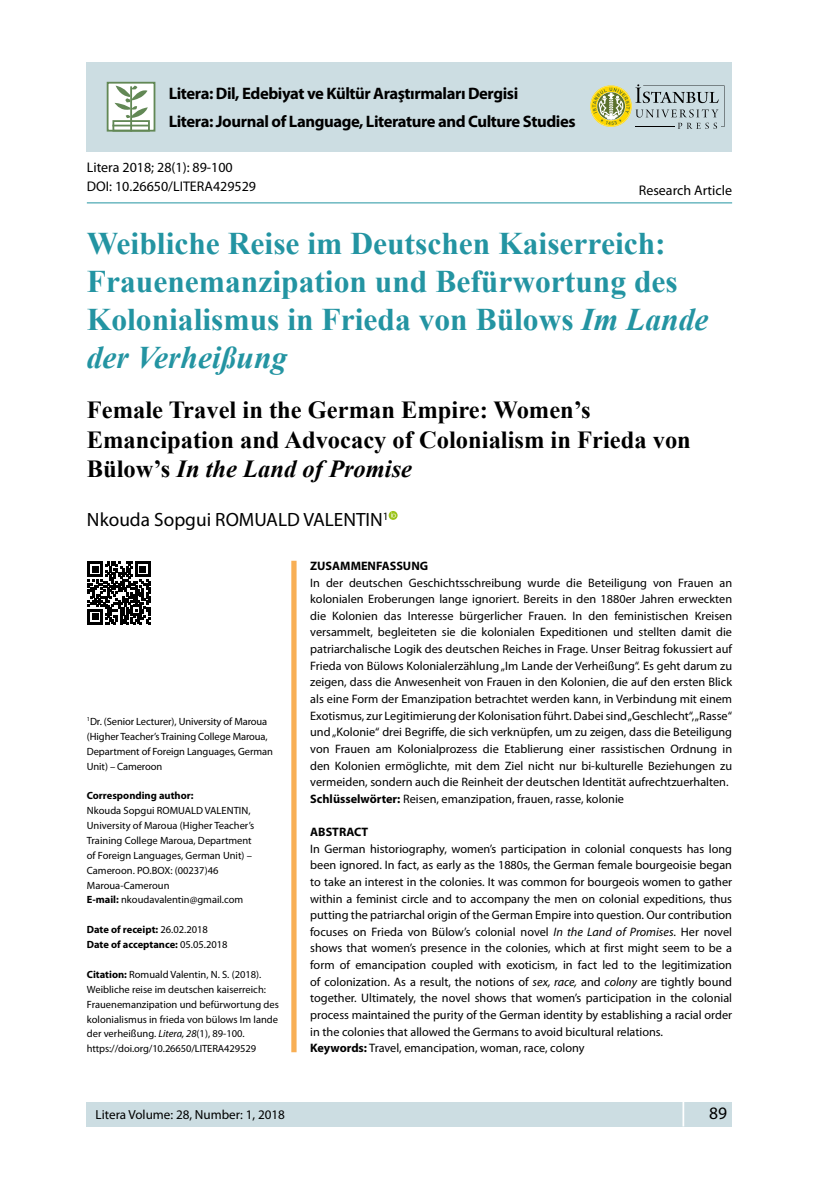
<style>
.page{position:relative;width:819px;height:1191px;background:#fff}
.page>*{position:absolute;margin:0;border:0;box-sizing:border-box;transform-origin:0 0}
.t1{font:700 31.5px/37.8px "Times New Roman";color:#2394a2}
.t2{font:700 24.5px/29.4px "Times New Roman";color:#000}
.t3{font:19.25px "Myriad Pro";color:#000}
.t4{font:17.5px "Myriad Pro";color:#000}
.t5{font:700 16.62px/28px "Myriad Pro";letter-spacing:-.025em;color:#000}
.t6{font:14px/19.2px "Myriad Pro";color:#000}
.t7{font:13.12px "Myriad Pro";color:#000}
.t8{font:12.25px/16.6px "Myriad Pro";color:#000}
.t9{font:700 12.25px "Myriad Pro";color:#000}
.t10{font:10.5px/14.9px "Myriad Pro";color:#000}
.t11{font:700 10.5px/14.9px "Myriad Pro";color:#000}
.s1{font-style:italic}
.s2{font-weight:700}
.s3{font-weight:400}
</style>
<div class="page">
<div style="left:87px;top:1101px;width:645px;height:25px;background:#ccdde2"></div>
<hr style="left:682px;top:1101px;width:2px;height:25px;background:#fff">
<svg style="left:388px;top:511px;width:9px;height:9px"></svg>
<svg style="left:391px;top:512px;width:5px;height:5px"></svg>
<svg style="left:88px;top:562px;width:62px;height:62px"></svg>
<div style="left:291px;top:561px;width:5px;height:491px;background:#f8af55"></div>
<div style="left:87px;top:62px;width:645px;height:89px;background:#ccdde2"></div>
<hr style="left:87px;top:202px;width:645px;height:1px;background:#2394a2">
<div style="left:107px;top:82px;width:48px;height:50px;background:#fff;border:2px solid #628855"></div>
<div style="left:112px;top:120px;width:38px;height:12px;border:2px solid #628855"></div>
<hr style="left:112px;top:125px;width:37px;height:1px;background:#628855">
<svg style="left:115px;top:86px;width:33px;height:32px"></svg>
<hr style="left:130px;top:86px;width:2px;height:46px;background:#628855">
<svg style="left:590px;top:84px;width:134px;height:45px"></svg>
<h3 class="t5" style="left:169px;top:79px;width:408px">Litera: Dil, Edebiyat ve Kültür Araştırmaları Dergisi<br>Litera: Journal of Language, Literature and Culture Studies</h3>
<p class="t6" style="left:87px;top:157px;width:171px">Litera 2018; 28(1): 89-100<br>DOI: 10.26650/LITERA429529</p>
<p class="t6" style="left:638px;top:181px;width:95px">Research Article</p>
<h1 class="t1" style="left:87px;top:224px;width:623px">Weibliche Reise im Deutschen Kaiserreich:<br>Frauenemanzipation und Befürwortung des Kolonialismus in Frieda von Bülows <span class="s1">Im Lande der Verheißung</span></h1>
<h2 class="t2" style="left:87px;top:394px;width:605px">Female Travel in the German Empire: Women’s<br>Emancipation and Advocacy of Colonialism in Frieda von<br>Bülow’s <span class="s1">In the Land of Promise</span></h2>
<h3 class="t3" style="left:87px;top:508px;width:303px">Nkouda Sopgui ROMUALD VALENTIN<sup>1</sup></h3>
<p class="t9" style="left:310px;top:558px;width:119px">ZUSAMMENFASSUNG</p>
<p class="t8" style="left:310px;top:574px;width:423px">In der deutschen Geschichtsschreibung wurde die Beteiligung von Frauen an kolonialen Eroberungen lange ignoriert. Bereits in den 1880er Jahren erweckten die Kolonien das Interesse bürgerlicher Frauen. In den feministischen Kreisen versammelt, begleiteten sie die kolonialen Expeditionen und stellten damit die patriarchalische Logik des deutschen Reiches in Frage. Unser Beitrag fokussiert auf Frieda von Bülows Kolonialerzählung „Im Lande der Verheißung“. Es geht darum zu zeigen, dass die Anwesenheit von Frauen in den Kolonien, die auf den ersten Blick als eine Form der Emanzipation betrachtet werden kann, in Verbindung mit einem Exotismus, zur Legitimierung der Kolonisation führt. Dabei sind „Geschlecht“, „Rasse“ und „Kolonie“ drei Begriffe, die sich verknüpfen, um zu zeigen, dass die Beteiligung von Frauen am Kolonialprozess die Etablierung einer rassistischen Ordnung in den Kolonien ermöglichte, mit dem Ziel nicht nur bi-kulturelle Beziehungen zu vermeiden, sondern auch die Reinheit der deutschen Identität aufrechtzuerhalten.<br><span class="s2">Schlüsselwörter:</span> Reisen, emanzipation, frauen, rasse, kolonie</p>
<p class="t9" style="left:310px;top:824px;width:60px">ABSTRACT</p>
<p class="t8" style="left:310px;top:840px;width:423px">In German historiography, women’s participation in colonial conquests has long been ignored. In fact, as early as the 1880s, the German female bourgeoisie began to take an interest in the colonies. It was common for bourgeois women to gather within a feminist circle and to accompany the men on colonial expeditions, thus putting the patriarchal origin of the German Empire into question. Our contribution focuses on Frieda von Bülow’s colonial novel <span class="s1">In the Land of Promises</span>. Her novel shows that women’s presence in the colonies, which at first might seem to be a form of emancipation coupled with exoticism, in fact led to the legitimization of colonization. As a result, the notions of <span class="s1">sex, race,</span> and <span class="s1">colony</span> are tightly bound together. Ultimately, the novel shows that women’s participation in the colonial process maintained the purity of the German identity by establishing a racial order in the colonies that allowed the Germans to avoid bicultural relations.<br><span class="s2">Keywords:</span> Travel, emancipation, woman, race, colony</p>
<p class="t10" style="left:87px;top:713px;width:187px"><sup>1</sup>Dr. (Senior Lecturer), University of Maroua (Higher Teacher’s Training College Maroua, Department of Foreign Languages, German Unit) – Cameroon</p>
<p class="t11" style="left:87px;top:788px;width:108px">Corresponding author:</p>
<p class="t10" style="left:87px;top:803px;width:169px">Nkouda Sopgui ROMUALD VALENTIN, University of Maroua (Higher Teacher’s Training College Maroua, Department of Foreign Languages, German Unit) – Cameroon. PO.BOX: (00237)46<br>Maroua-Cameroun<br><span class="s2">E-mail:</span> nkoudavalentin@gmail.com</p>
<p class="t11" style="left:87px;top:922px;width:142px">Date of receipt: <span class="s3">26.02.2018<br></span>Date of acceptance: <span class="s3">05.05.2018</span></p>
<p class="t10" style="left:87px;top:966px;width:193px"><span class="s2">Citation:</span> Romuald Valentin, N. S. (2018).<br>Weibliche reise im deutschen kaiserreich:<br>Frauenemanzipation und befürwortung des kolonialismus in frieda von bülows Im lande der verheißung. <span class="s1">Litera, 28</span>(1), 89-100. https://doi.org/10.26650/LITERA429529</p>
<p class="t7" style="left:95px;top:1106px;width:191px">Litera Volume: 28, Number: 1, 2018</p>
<h3 class="t4" style="left:709px;top:1102px;width:19px">89</h3>
</div>
